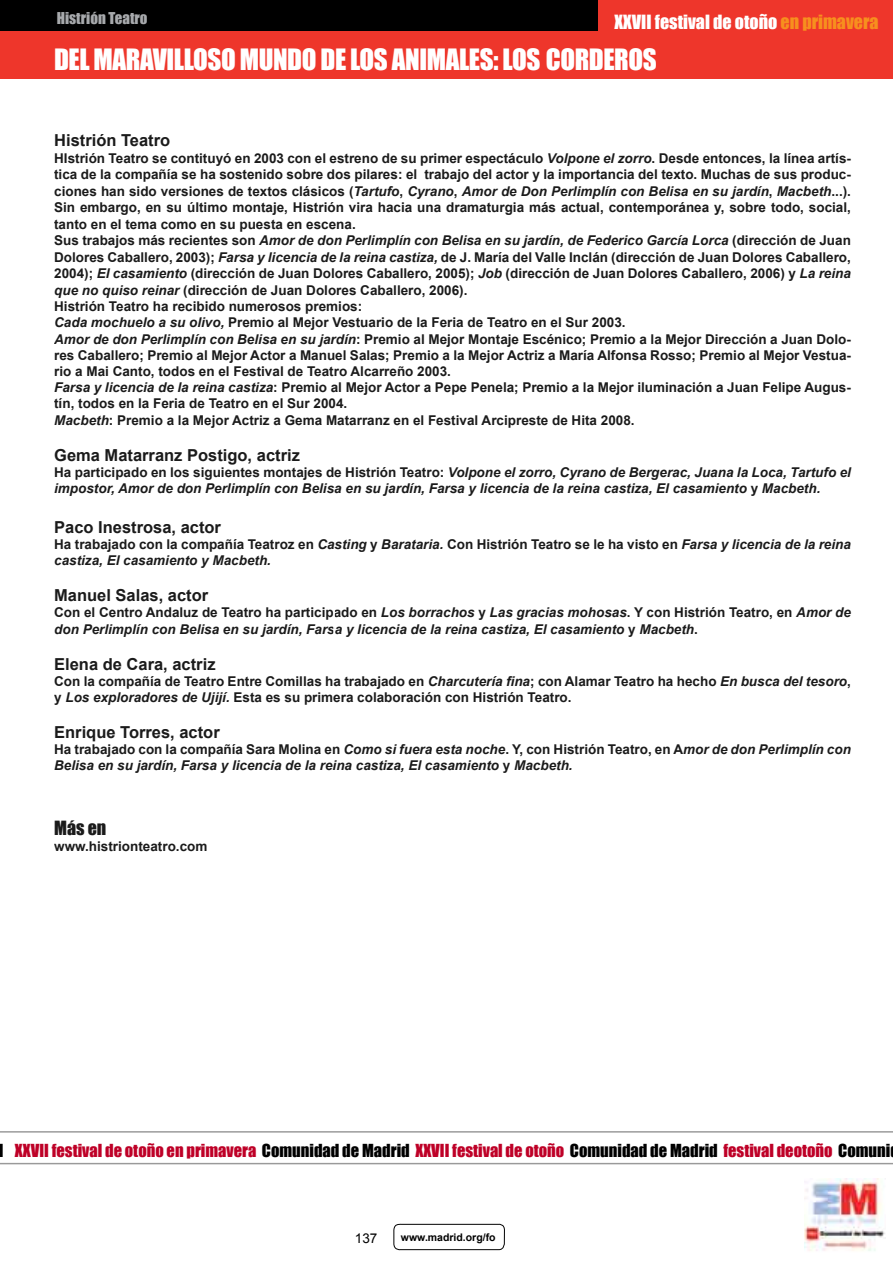
<style>
.page{position:relative;width:893px;height:1263px;background:#fff}
.page>*{position:absolute;margin:0;border:0;box-sizing:border-box;transform-origin:0 0}
.t1{font:27px "Impact";letter-spacing:-.015em;color:#fff}
.t2{font:18px "Impact";color:#fff}
.t3{font:18px "Impact";color:#000}
.t4{font:700 16.5px "Arial";color:#000}
.t5{font:16.5px "Impact";color:#be0027}
.t6{font:15px "Impact";color:#a7a9ac}
.t7{font:700 13.5px/16.4px "Arial";color:#000}
.t8{font:italic 700 13.5px/16.2px "Arial";color:#000}
.t9{font:13.5px "Arial";color:#000}
.t10{font:700 10.5px "Arial";color:#000}
.s1{color:#f78f1e}
.s2{font-style:italic}
.s3{font-style:normal}
.s4{color:#000}
</style>
<div class="page">
<img style="left:804px;top:1179px;width:81px;height:72px">
<svg style="left:393px;top:1223px;width:112px;height:27px"></svg>
<div style="left:0;top:0;width:893px;height:40px;background:#000"></div>
<div style="left:0;top:31px;width:893px;height:48px;background:#ee362b"></div>
<hr style="left:0;top:1131px;width:893px;height:1px;background:#000">
<hr style="left:0;top:1163px;width:893px;height:1px;background:#000">
<div style="left:599px;top:0;width:294px;height:37px;background:#ee362b"></div>
<p class="t6" style="left:57px;top:6px;width:92px">Histrión Teatro</p>
<h2 class="t2" style="left:614px;top:8px;width:266px">XXVII festival de otoño <span class="s1">en primavera</span></h2>
<h1 class="t1" style="left:54px;top:38px;width:604px">DEL MARAVILLOSO MUNDO DE LOS ANIMALES: LOS CORDEROS</h1>
<p class="t4" style="left:54px;top:130px;width:118px">Histrión Teatro</p>
<p class="t7" style="left:54px;top:150px;width:798px">HIstrión Teatro se contituyó en 2003 con el estreno de su primer espectáculo <span class="s2">Volpone el zorro</span>. Desde entonces, la línea artís&shy;tica de la compañía se ha sostenido sobre dos pilares: el trabajo del actor y la importancia del texto. Muchas de sus produc&shy;ciones han sido versiones de textos clásicos (<span class="s2">Tartufo</span>, <span class="s2">Cyrano</span>, <span class="s2">Amor de Don Perlimplín con Belisa en su jardín</span>, <span class="s2">Macbeth</span>...).<br>Sin embargo, en su último montaje, Histrión vira hacia una dramaturgia más actual, contemporánea y, sobre todo, social, tanto en el tema como en su puesta en escena.<br>Sus trabajos más recientes son <span class="s2">Amor de don Perlimplín con Belisa en su jardín, de Federico García Lorca</span> (dirección de Juan Dolores Caballero, 2003); <span class="s2">Farsa y licencia de la reina castiza,</span> de J. María del Valle Inclán (dirección de Juan Dolores Caballero, 2004); <span class="s2">El casamiento</span> (dirección de Juan Dolores Caballero, 2005); <span class="s2">Job</span> (dirección de Juan Dolores Caballero, 2006) y <span class="s2">La reina que no quiso reinar</span> (dirección de Juan Dolores Caballero, 2006).<br>Histrión Teatro ha recibido numerosos premios:<br><span class="s2">Cada mochuelo a su olivo,</span> Premio al Mejor Vestuario de la Feria de Teatro en el Sur 2003.<br><span class="s2">Amor de don Perlimplín con Belisa en su jardín</span>: Premio al Mejor Montaje Escénico; Premio a la Mejor Dirección a Juan Dolo&shy;res Caballero; Premio al Mejor Actor a Manuel Salas; Premio a la Mejor Actriz a María Alfonsa Rosso; Premio al Mejor Vestua&shy;rio a Mai Canto, todos en el Festival de Teatro Alcarreño 2003.<br><span class="s2">Farsa y licencia de la reina castiza</span>: Premio al Mejor Actor a Pepe Penela; Premio a la Mejor iluminación a Juan Felipe Augus&shy;tín, todos en la Feria de Teatro en el Sur 2004.<br><span class="s2">Macbeth</span>: Premio a la Mejor Actriz a Gema Matarranz en el Festival Arcipreste de Hita 2008.</p>
<p class="t4" style="left:54px;top:444px;width:247px">Gema Matarranz Postigo, actriz</p>
<p class="t8" style="left:54px;top:465px;width:798px"><span class="s3">Ha participado en los siguientes montajes de Histrión Teatro:</span> Volpone el zorro, Cyrano de Bergerac, Juana la Loca, Tartufo el impostor, Amor de don Perlimplín con Belisa en su jardín, Farsa y licencia de la reina castiza, El casamiento <span class="s3">y</span> Macbeth.</p>
<p class="t4" style="left:54px;top:516px;width:168px">Paco Inestrosa, actor</p>
<p class="t8" style="left:54px;top:537px;width:798px"><span class="s3">Ha trabajado con la compañía Teatroz en</span> Casting <span class="s3">y</span> Barataria. <span class="s3">Con Histrión Teatro se le ha visto en</span> Farsa y licencia de la reina castiza, El casamiento y Macbeth.</p>
<p class="t4" style="left:54px;top:584px;width:156px">Manuel Salas, actor</p>
<p class="t8" style="left:54px;top:605px;width:798px"><span class="s3">Con el Centro Andaluz de Teatro ha participado en</span> Los borrachos <span class="s3">y</span> Las gracias mohosas<span class="s3">. Y con Histrión Teatro, en</span> Amor de don Perlimplín con Belisa en su jardín, Farsa y licencia de la reina castiza, El casamiento <span class="s3">y</span> Macbeth<span class="s3">.</span></p>
<p class="t4" style="left:54px;top:653px;width:163px">Elena de Cara, actriz</p>
<p class="t7" style="left:54px;top:673px;width:798px">Con la compañía de Teatro Entre Comillas ha trabajado en <span class="s2">Charcutería fina</span>; con Alamar Teatro ha hecho <span class="s2">En busca del tesoro</span>, y <span class="s2">Los exploradores de Ujijí.</span> Esta es su primera colaboración con Histrión Teatro.</p>
<p class="t4" style="left:54px;top:721px;width:167px">Enrique Torres, actor</p>
<p class="t8" style="left:54px;top:742px;width:798px"><span class="s3">Ha trabajado con la compañía Sara Molina en</span> Como si fuera esta noche<span class="s3">. Y, con Histrión Teatro, en A</span>mor de don Perlimplín con<br>Belisa en su jardín, Farsa y licencia de la reina castiza, El casamiento <span class="s3">y</span> Macbeth.</p>
<h2 class="t3" style="left:54px;top:814px;width:54px">Más en</h2>
<p class="t7" style="left:54px;top:839px;width:155px">www.histrionteatro.com</p>
<p class="t5" style="left:15px;top:1137px;width:877px">XXVII festival de otoño en primavera <span class="s4">Comunidad de Madrid</span> XXVII festival de otoño <span class="s4">Comunidad de Madrid</span> festival deotoño <span class="s4">Comuni</span></p>
<p class="t9" style="left:355px;top:1229px;width:24px">137</p>
<p class="t10" style="left:401px;top:1230px;width:96px">www.madrid.org/fo</p>
</div>
